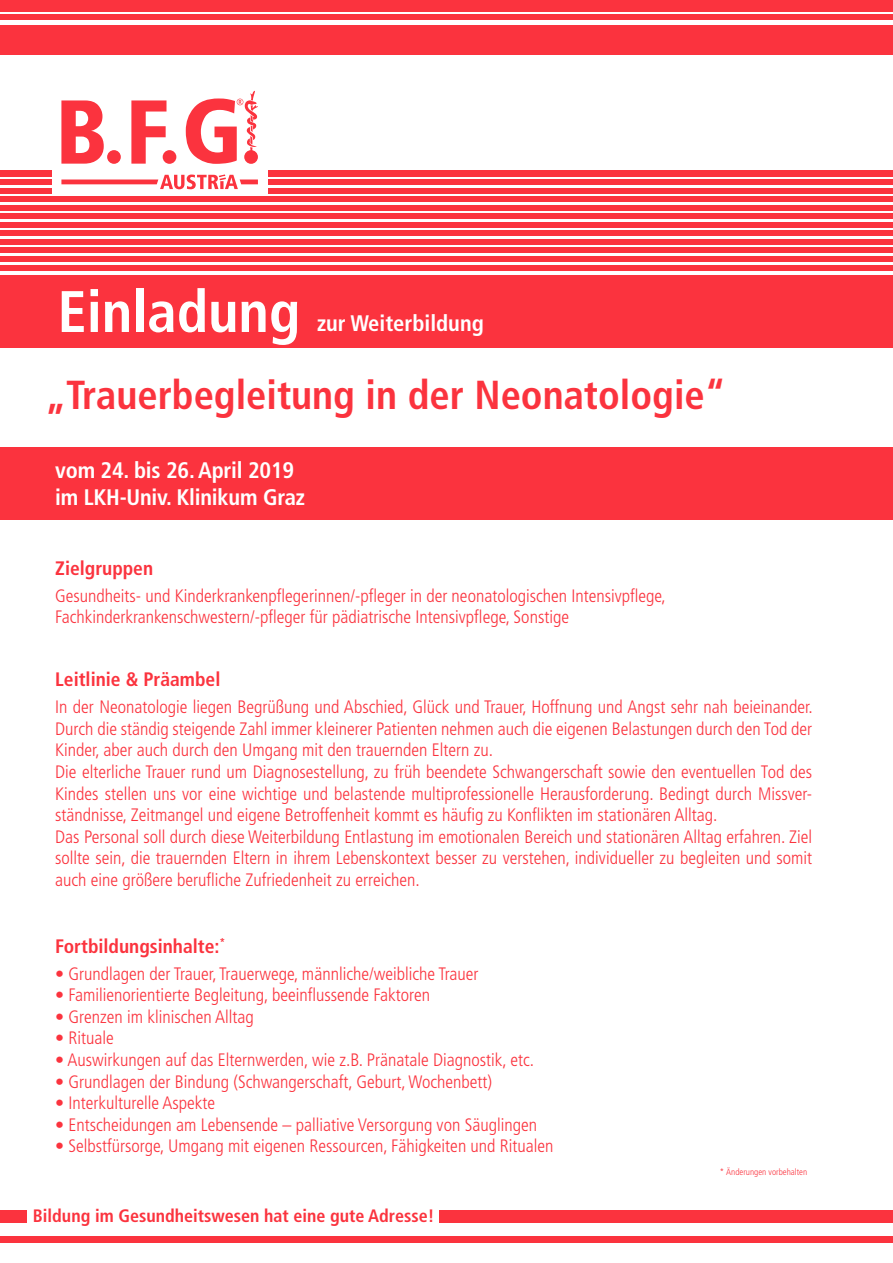
<style>
.page{position:relative;width:893px;height:1263px;background:#fff}
.page>*{position:absolute;margin:0;border:0;box-sizing:border-box;transform-origin:0 0}
.t1{font:700 condensed 58.5px "Frutiger";color:#fff}
.t2{font:700 condensed 40.5px "Frutiger";color:#fb333e}
.t3{font:700 condensed 22.5px "Frutiger";letter-spacing:-.01em;color:#fff}
.t4{font:700 condensed 19.5px "Frutiger";color:#fb333e}
.t5{font:300 condensed 18px/21.6px "Frutiger";color:#fb333e;text-align:justify}
.t6{font:700 condensed 18px "Frutiger";color:#fb333e}
.t7{font:300 condensed 9px "Frutiger";color:#fb333e}
</style>
<div class="page">
<div style="left:0;top:0;width:893px;height:11px;background:#fb333e"></div>
<div style="left:0;top:14px;width:893px;height:6px;background:#fb333e"></div>
<div style="left:0;top:25px;width:893px;height:29px;background:#fb333e"></div>
<div style="left:0;top:171px;width:893px;height:6px;background:#fb333e"></div>
<div style="left:0;top:179px;width:893px;height:6px;background:#fb333e"></div>
<div style="left:0;top:213px;width:893px;height:6px;background:#fb333e"></div>
<div style="left:0;top:248px;width:893px;height:5px;background:#fb333e"></div>
<div style="left:0;top:197px;width:893px;height:5px;background:#fb333e"></div>
<div style="left:0;top:231px;width:893px;height:5px;background:#fb333e"></div>
<div style="left:0;top:265px;width:893px;height:5px;background:#fb333e"></div>
<div style="left:0;top:188px;width:893px;height:6px;background:#fb333e"></div>
<div style="left:0;top:222px;width:893px;height:6px;background:#fb333e"></div>
<div style="left:0;top:256px;width:893px;height:6px;background:#fb333e"></div>
<div style="left:0;top:205px;width:893px;height:6px;background:#fb333e"></div>
<div style="left:0;top:239px;width:893px;height:6px;background:#fb333e"></div>
<div style="left:0;top:276px;width:893px;height:72px;background:#fb333e"></div>
<div style="left:0;top:448px;width:893px;height:72px;background:#fb333e"></div>
<div style="left:52px;top:105px;width:216px;height:90px;background:#fff"></div>
<div style="left:440px;top:1210px;width:453px;height:13px;background:#fb333e"></div>
<div style="left:0;top:1210px;width:27px;height:13px;background:#fb333e"></div>
<div style="left:0;top:1236px;width:893px;height:6px;background:#fb333e"></div>
<svg style="left:131px;top:100px;width:35px;height:64px"></svg>
<svg style="left:61px;top:100px;width:43px;height:64px"></svg>
<div style="left:107px;top:150px;width:14px;height:14px;background:#fb333e;border-radius:50%"></div>
<div style="left:163px;top:150px;width:13px;height:14px;background:#fb333e;border-radius:50%"></div>
<svg style="left:186px;top:91px;width:72px;height:73px"></svg>
<svg style="left:61px;top:174px;width:197px;height:15px"></svg>
<p class="t1" style="left:57px;top:277px;width:244px">Einladung</p>
<p class="t2" style="left:45px;top:371px;width:682px">„Trauerbegleitung in der Neonatologie“</p>
<p class="t3" style="left:317px;top:310px;width:168px">zur Weiterbildung</p>
<p class="t3" style="left:55px;top:457px;width:240px">vom 24. bis 26. April 2019</p>
<p class="t3" style="left:55px;top:484px;width:251px">im LKH-Univ. Klinikum Graz</p>
<p class="t4" style="left:55px;top:556px;width:99px">Zielgruppen</p>
<p class="t5" style="left:55px;top:585px;width:612px">Gesundheits- und Kinderkrankenpflegerinnen/-pfleger in der neonatologischen Intensivpflege,<br>Fachkinderkrankenschwestern/-pfleger für pädiatrische Intensivpflege, Sonstige</p>
<p class="t4" style="left:55px;top:668px;width:167px">Leitlinie &amp; Präambel</p>
<p class="t5" style="left:55px;top:696px;width:759px">In der Neonatologie liegen Begrüßung und Abschied, Glück und Trauer, Hoffnung und Angst sehr nah beieinander.<br>Durch die ständig steigende Zahl immer kleinerer Patienten nehmen auch die eigenen Belastungen durch den Tod der Kinder, aber auch durch den Umgang mit den trauernden Eltern zu.</p>
<p class="t5" style="left:55px;top:761px;width:758px">Die elterliche Trauer rund um Diagnosestellung, zu früh beendete Schwangerschaft sowie den eventuellen Tod des Kindes stellen uns vor eine wichtige und belastende multiprofessionelle Herausforderung. Bedingt durch Missver&shy;ständnisse, Zeitmangel und eigene Betroffenheit kommt es häufig zu Konflikten im stationären Alltag.</p>
<p class="t5" style="left:55px;top:826px;width:758px">Das Personal soll durch diese Weiterbildung Entlastung im emotionalen Bereich und stationären Alltag erfahren. Ziel sollte sein, die trauernden Eltern in ihrem Lebenskontext besser zu verstehen, individueller zu begleiten und somit auch eine größere berufliche Zufriedenheit zu erreichen.</p>
<p class="t4" style="left:55px;top:934px;width:172px">Fortbildungsinhalte:<sup>*</sup></p>
<p class="t5" style="left:55px;top:963px;width:425px">• Grundlagen der Trauer, Trauerwege, männliche/weibliche Trauer</p>
<p class="t5" style="left:55px;top:984px;width:376px">• Familienorientierte Begleitung, beeinflussende Faktoren</p>
<p class="t5" style="left:55px;top:1006px;width:200px">• Grenzen im klinischen Alltag</p>
<p class="t5" style="left:55px;top:1028px;width:60px">• Rituale</p>
<p class="t5" style="left:55px;top:1049px;width:480px">• Auswirkungen auf das Elternwerden, wie z.B. Pränatale Diagnostik, etc.</p>
<p class="t5" style="left:55px;top:1071px;width:438px">• Grundlagen der Bindung (Schwangerschaft, Geburt, Wochenbett)</p>
<p class="t5" style="left:55px;top:1092px;width:162px">• Interkulturelle Aspekte</p>
<p class="t5" style="left:55px;top:1114px;width:483px">• Entscheidungen am Lebensende – palliative Versorgung von Säuglingen</p>
<p class="t5" style="left:55px;top:1136px;width:500px">• Selbstfürsorge, Umgang mit eigenen Ressourcen, Fähigkeiten und Ritualen</p>
<p class="t6" style="left:33px;top:1205px;width:403px">Bildung im Gesundheitswesen hat eine gute Adresse!</p>
<p class="t7" style="left:720px;top:1167px;width:89px">* Änderungen vorbehalten</p>
</div>
